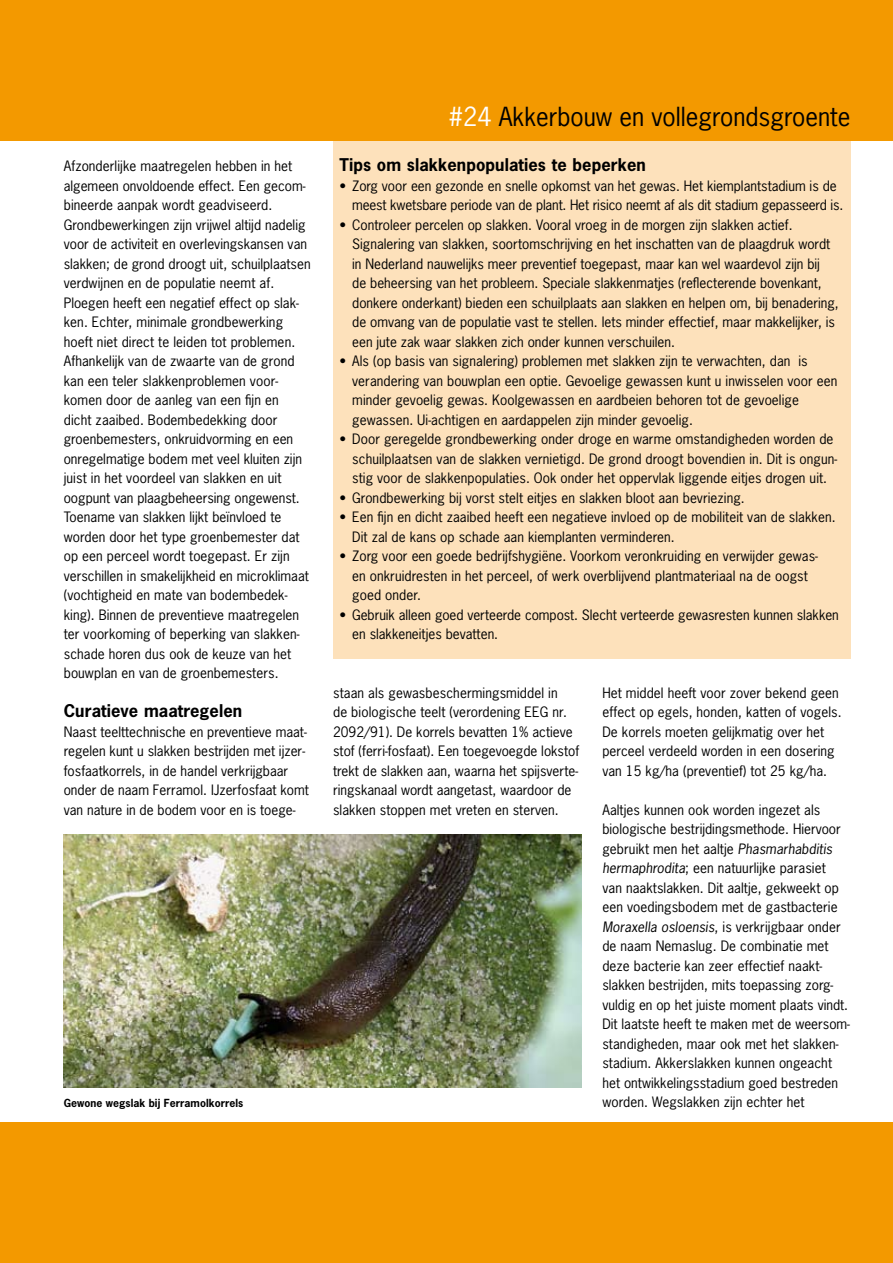
<style>
.page{position:relative;width:893px;height:1263px;background:#fff}
.page>*{position:absolute;margin:0;border:0;box-sizing:border-box;transform-origin:0 0}
.t1{font:24.75px "News Gothic Std";color:#000}
.t2{font:700 16.5px "News Gothic Std";letter-spacing:.005em;color:#000}
.t3{font:13.5px/19.5px "News Gothic Std";letter-spacing:.005em;color:#000}
.t4{font:700 10.5px "News Gothic Std";letter-spacing:.005em;color:#000}
.s1{color:#fff}
.s2{font-style:italic}
</style>
<div class="page">
<img style="left:64px;top:834px;width:517px;height:254px">
<div style="left:333px;top:132px;width:517px;height:526px;background:#fde1bb"></div>
<div style="left:0;top:0;width:893px;height:140px;background:#f39900"></div>
<div style="left:0;top:1123px;width:893px;height:140px;background:#f39900"></div>
<p class="t3" style="left:64px;top:156px;width:248px">Afzonderlijke maatregelen hebben in het algemeen onvoldoende effect. Een gecom&shy;bineerde aanpak wordt geadviseerd.<br>Grondbewerkingen zijn vrijwel altijd nadelig voor de activiteit en overlevingskansen van slakken; de grond droogt uit, schuilplaatsen verdwijnen en de populatie neemt af.<br>Ploegen heeft een negatief effect op slak&shy;ken. Echter, minimale grondbewerking hoeft niet direct te leiden tot problemen.<br>Afhankelijk van de zwaarte van de grond kan een teler slakkenproblemen voor&shy;komen door de aanleg van een fijn en<br>dicht zaaibed. Bodembedekking door groenbemesters, onkruidvorming en een onregelmatige bodem met veel kluiten zijn juist in het voordeel van slakken en uit oogpunt van plaagbeheersing ongewenst.<br>Toename van slakken lijkt beïnvloed te worden door het type groenbemester dat op een perceel wordt toegepast. Er zijn verschillen in smakelijkheid en microklimaat (vochtigheid en mate van bodembedek&shy;king). Binnen de preventieve maatregelen ter voorkoming of beperking van slakken&shy;schade horen dus ook de keuze van het bouwplan en van de groenbemesters.</p>
<p class="t2" style="left:64px;top:700px;width:180px">Curatieve maatregelen</p>
<p class="t3" style="left:64px;top:722px;width:247px">Naast teelttechnische en preventieve maat&shy;regelen kunt u slakken bestrijden met ijzer&shy;fosfaatkorrels, in de handel verkrijgbaar onder de naam Ferramol. IJzerfosfaat komt van nature in de bodem voor en is toege-</p>
<p class="t4" style="left:64px;top:1096px;width:181px">Gewone wegslak bij Ferramolkorrels</p>
<h1 class="t1" style="left:449px;top:101px;width:403px"><span class="s1">#24</span> Akkerbouw en vollegrondsgroente</h1>
<p class="t2" style="left:339px;top:154px;width:308px">Tips om slakkenpopulaties te beperken</p>
<p class="t3" style="left:352px;top:176px;width:493px;text-indent:-13px">• Zorg voor een gezonde en snelle opkomst van het gewas. Het kiemplantstadium is de meest kwetsbare periode van de plant. Het risico neemt af als dit stadium gepasseerd is.</p>
<p class="t3" style="left:352px;top:215px;width:488px;text-indent:-13px">• Controleer percelen op slakken. Vooral vroeg in de morgen zijn slakken actief.<br>Signalering van slakken, soortomschrijving en het inschatten van de plaagdruk wordt in Nederland nauwelijks meer preventief toegepast, maar kan wel waardevol zijn bij<br>de beheersing van het probleem. Speciale slakkenmatjes (reflecterende bovenkant, donkere onderkant) bieden een schuilplaats aan slakken en helpen om, bij benadering, de omvang van de populatie vast te stellen. Iets minder effectief, maar makkelijker, is een jute zak waar slakken zich onder kunnen verschuilen.</p>
<p class="t3" style="left:352px;top:351px;width:487px;text-indent:-13px">• Als (op basis van signalering) problemen met slakken zijn te verwachten, dan is verandering van bouwplan een optie. Gevoelige gewassen kunt u inwisselen voor een minder gevoelig gewas. Koolgewassen en aardbeien behoren tot de gevoelige gewassen. Ui-achtigen en aardappelen zijn minder gevoelig.</p>
<p class="t3" style="left:352px;top:429px;width:486px;text-indent:-13px">• Door geregelde grondbewerking onder droge en warme omstandigheden worden de schuilplaatsen van de slakken vernietigd. De grond droogt bovendien in. Dit is ongun&shy;stig voor de slakkenpopulaties. Ook onder het oppervlak liggende eitjes drogen uit.</p>
<p class="t3" style="left:339px;top:488px;width:407px">• Grondbewerking bij vorst stelt eitjes en slakken bloot aan bevriezing.</p>
<p class="t3" style="left:352px;top:507px;width:485px;text-indent:-13px">• Een fijn en dicht zaaibed heeft een negatieve invloed op de mobiliteit van de slakken.<br>Dit zal de kans op schade aan kiemplanten verminderen.</p>
<p class="t3" style="left:352px;top:546px;width:467px;text-indent:-13px">• Zorg voor een goede bedrijfshygiëne. Voorkom veronkruiding en verwijder gewas&shy;en onkruidresten in het perceel, of werk overblijvend plantmateriaal na de oogst goed onder.</p>
<p class="t3" style="left:352px;top:605px;width:488px;text-indent:-13px">• Gebruik alleen goed verteerde compost. Slecht verteerde gewasresten kunnen slakken en slakkeneitjes bevatten.</p>
<p class="t3" style="left:333px;top:683px;width:248px">staan als gewasbeschermingsmiddel in<br>de biologische teelt (verordening EEG nr.<br>2092/91). De korrels bevatten 1% actieve stof (ferri-fosfaat). Een toegevoegde lokstof trekt de slakken aan, waarna het spijsverte&shy;ringskanaal wordt aangetast, waardoor de slakken stoppen met vreten en sterven.</p>
<p class="t3" style="left:602px;top:683px;width:241px">Het middel heeft voor zover bekend geen effect op egels, honden, katten of vogels.<br>De korrels moeten gelijkmatig over het perceel verdeeld worden in een dosering van 15 kg/ha (preventief) tot 25 kg/ha.</p>
<p class="t3" style="left:602px;top:800px;width:249px">Aaltjes kunnen ook worden ingezet als biologische bestrijdingsmethode. Hiervoor gebruikt men het aaltje <span class="s2">Phasmarhabditis hermaphrodita</span>; een natuurlijke parasiet<br>van naaktslakken. Dit aaltje, gekweekt op een voedingsbodem met de gastbacterie <span class="s2">Moraxella osloensis</span>, is verkrijgbaar onder de naam Nemaslug. De combinatie met deze bacterie kan zeer effectief naakt&shy;slakken bestrijden, mits toepassing zorg&shy;vuldig en op het juiste moment plaats vindt.<br>Dit laatste heeft te maken met de weersom&shy;standigheden, maar ook met het slakken&shy;stadium. Akkerslakken kunnen ongeacht het ontwikkelingsstadium goed bestreden worden. Wegslakken zijn echter het</p>
</div>
